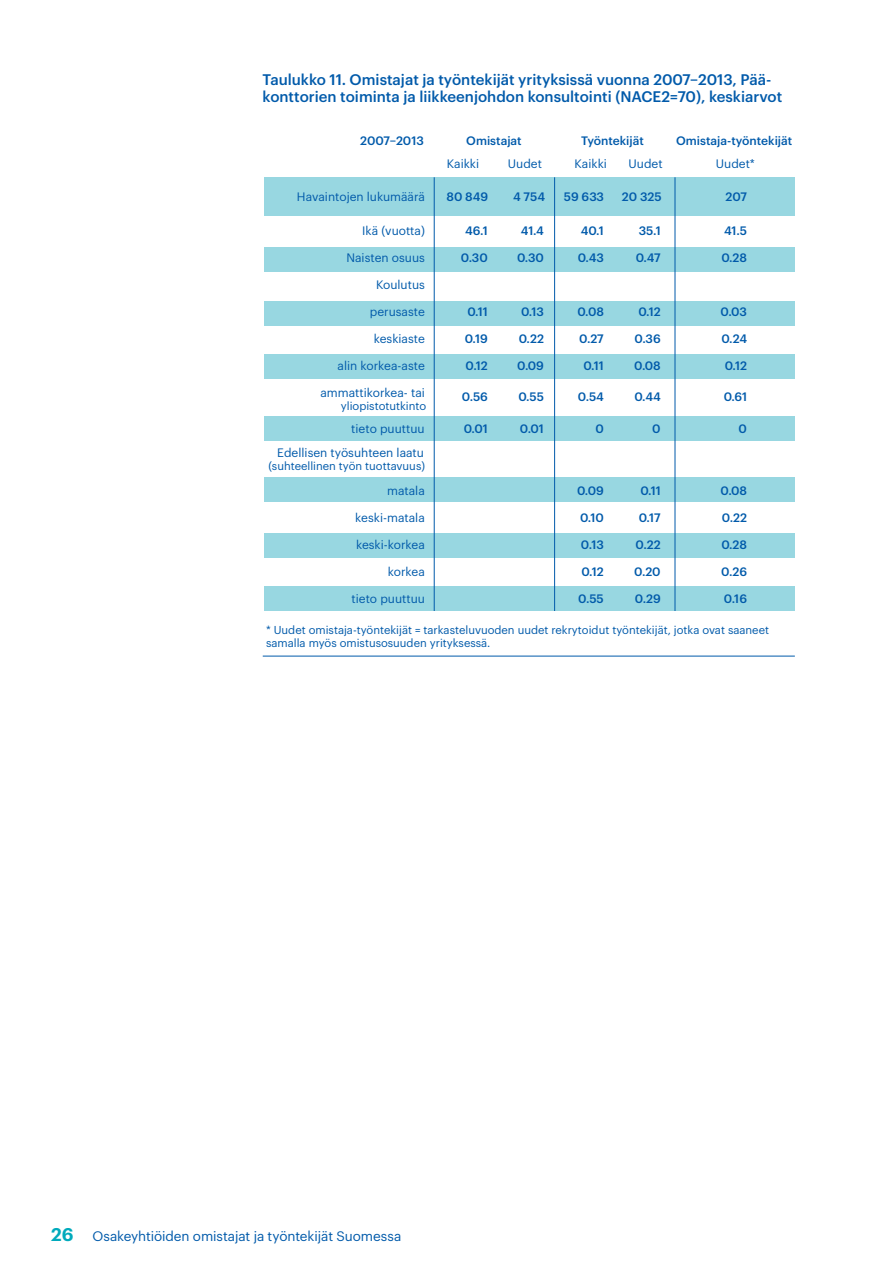
<style>
.page{position:relative;width:893px;height:1263px;background:#fff}
.page>*{position:absolute;margin:0;border:0;box-sizing:border-box;transform-origin:0 0}
.t1{font:500 15px/17.2px "Graphik";color:#015aaa}
.t2{font:13.5px "Graphik";letter-spacing:-.005em;color:#015aaa}
.t3{font:500 12px "Graphik";color:#015aaa}
.t4{font:12px/24px "Graphik";color:#015aaa;text-align:right}
.t5{font:11.25px/12.8px "Graphik";color:#015aaa}
.s1{font-weight:600;font-size:18px;color:#00aabc}
</style>
<div class="page">
<div style="left:264px;top:302px;width:531px;height:24px;background:#98d7e1"></div>
<div style="left:264px;top:355px;width:531px;height:24px;background:#98d7e1"></div>
<div style="left:264px;top:417px;width:531px;height:24px;background:#98d7e1"></div>
<div style="left:264px;top:477px;width:531px;height:24px;background:#98d7e1"></div>
<div style="left:264px;top:533px;width:531px;height:24px;background:#98d7e1"></div>
<div style="left:264px;top:586px;width:531px;height:25px;background:#98d7e1"></div>
<div style="left:264px;top:247px;width:531px;height:24px;background:#98d7e1"></div>
<div style="left:264px;top:177px;width:531px;height:39px;background:#98d7e1"></div>
<hr style="left:675px;top:177px;width:1px;height:434px;background:#015aaa">
<hr style="left:554px;top:177px;width:1px;height:434px;background:#015aaa">
<hr style="left:434px;top:177px;width:1px;height:434px;background:#015aaa">
<hr style="left:263px;top:656px;width:532px;height:1px;background:#015aaa">
<p class="t1" style="left:263px;top:70px;width:521px">Taulukko 11. Omistajat ja työntekijät yrityksissä vuonna 2007–2013, Pää&shy;konttorien toiminta ja liikkeenjohdon konsultointi (NACE2=70), keskiarvot</p>
<p class="t3" style="left:360px;top:132px;width:65px">2007–2013</p>
<p class="t3" style="left:466px;top:132px;width:57px">Omistajat</p>
<p class="t3" style="left:581px;top:132px;width:64px">Työntekijät</p>
<p class="t3" style="left:676px;top:132px;width:118px">Omistaja-työntekijät</p>
<p class="t4" style="left:447px;top:150px;width:34px">Kaikki</p>
<p class="t4" style="left:508px;top:150px;width:36px">Uudet</p>
<p class="t4" style="left:716px;top:150px;width:41px">Uudet*</p>
<p class="t4" style="left:575px;top:150px;width:34px">Kaikki</p>
<p class="t4" style="left:629px;top:150px;width:36px">Uudet</p>
<p class="t4" style="left:297px;top:183px;width:130px">Havaintojen lukumäärä</p>
<p class="t3" style="left:564px;top:187px;width:42px">59 633</p>
<p class="t3" style="left:447px;top:187px;width:43px">80 849</p>
<p class="t3" style="left:513px;top:187px;width:33px">4 754</p>
<p class="t3" style="left:622px;top:187px;width:41px">20 325</p>
<p class="t3" style="left:726px;top:187px;width:23px">207</p>
<p class="t4" style="left:362px;top:217px;width:64px">Ikä (vuotta)</p>
<p class="t4" style="left:346px;top:244px;width:80px">Naisten osuus</p>
<p class="t4" style="left:376px;top:271px;width:50px">Koulutus</p>
<p class="t4" style="left:370px;top:298px;width:57px">perusaste</p>
<p class="t4" style="left:374px;top:325px;width:53px">keskiaste</p>
<p class="t4" style="left:338px;top:352px;width:89px">alin korkea-aste</p>
<p class="t4" style="left:320px;top:379px;width:106px">ammattikorkea- tai</p>
<p class="t5" style="left:341px;top:398px;width:87px">yliopistotutkinto</p>
<p class="t4" style="left:277px;top:415px;width:149px">tieto puuttuu<br>Edellisen työsuhteen laatu</p>
<p class="t5" style="left:268px;top:458px;width:158px">(suhteellinen työn tuottavuus)</p>
<p class="t4" style="left:387px;top:477px;width:39px">matala</p>
<p class="t4" style="left:355px;top:504px;width:71px">keski-matala</p>
<p class="t4" style="left:356px;top:531px;width:70px">keski-korkea</p>
<p class="t4" style="left:388px;top:558px;width:39px">korkea</p>
<p class="t4" style="left:352px;top:585px;width:75px">tieto puuttuu</p>
<p class="t3" style="left:465px;top:221px;width:24px">46.1</p>
<p class="t3" style="left:461px;top:248px;width:28px">0.30</p>
<p class="t3" style="left:467px;top:302px;width:22px">0.11</p>
<p class="t3" style="left:465px;top:329px;width:25px">0.19</p>
<p class="t3" style="left:465px;top:356px;width:24px">0.12</p>
<p class="t3" style="left:462px;top:388px;width:27px">0.56</p>
<p class="t3" style="left:464px;top:420px;width:26px">0.01</p>
<p class="t3" style="left:521px;top:221px;width:25px">41.4</p>
<p class="t3" style="left:517px;top:248px;width:28px">0.30</p>
<p class="t3" style="left:521px;top:302px;width:24px">0.13</p>
<p class="t3" style="left:519px;top:329px;width:27px">0.22</p>
<p class="t3" style="left:517px;top:356px;width:28px">0.09</p>
<p class="t3" style="left:518px;top:388px;width:27px">0.55</p>
<p class="t3" style="left:520px;top:420px;width:26px">0.01</p>
<p class="t3" style="left:581px;top:221px;width:25px">40.1</p>
<p class="t3" style="left:578px;top:248px;width:28px">0.43</p>
<p class="t3" style="left:577px;top:302px;width:28px">0.08</p>
<p class="t3" style="left:579px;top:329px;width:26px">0.27</p>
<p class="t3" style="left:583px;top:356px;width:22px">0.11</p>
<p class="t3" style="left:578px;top:388px;width:27px">0.54</p>
<p class="t3" style="left:595px;top:420px;width:10px">0</p>
<p class="t3" style="left:577px;top:481px;width:28px">0.09</p>
<p class="t3" style="left:580px;top:508px;width:25px">0.10</p>
<p class="t3" style="left:581px;top:535px;width:24px">0.13</p>
<p class="t3" style="left:581px;top:562px;width:24px">0.12</p>
<p class="t3" style="left:578px;top:589px;width:27px">0.55</p>
<p class="t3" style="left:639px;top:221px;width:23px">35.1</p>
<p class="t3" style="left:636px;top:248px;width:26px">0.47</p>
<p class="t3" style="left:638px;top:302px;width:24px">0.12</p>
<p class="t3" style="left:635px;top:329px;width:28px">0.36</p>
<p class="t3" style="left:634px;top:356px;width:28px">0.08</p>
<p class="t3" style="left:634px;top:388px;width:28px">0.44</p>
<p class="t3" style="left:652px;top:420px;width:10px">0</p>
<p class="t3" style="left:640px;top:481px;width:22px">0.11</p>
<p class="t3" style="left:639px;top:508px;width:23px">0.17</p>
<p class="t3" style="left:636px;top:535px;width:27px">0.22</p>
<p class="t3" style="left:634px;top:562px;width:28px">0.20</p>
<p class="t3" style="left:635px;top:589px;width:27px">0.29</p>
<p class="t3" style="left:724px;top:221px;width:24px">41.5</p>
<p class="t3" style="left:721px;top:248px;width:27px">0.28</p>
<p class="t3" style="left:720px;top:302px;width:28px">0.03</p>
<p class="t3" style="left:721px;top:329px;width:27px">0.24</p>
<p class="t3" style="left:725px;top:356px;width:24px">0.12</p>
<p class="t3" style="left:724px;top:388px;width:25px">0.61</p>
<p class="t3" style="left:739px;top:420px;width:10px">0</p>
<p class="t3" style="left:720px;top:481px;width:28px">0.08</p>
<p class="t3" style="left:722px;top:508px;width:27px">0.22</p>
<p class="t3" style="left:721px;top:535px;width:27px">0.28</p>
<p class="t3" style="left:721px;top:562px;width:27px">0.26</p>
<p class="t3" style="left:724px;top:589px;width:25px">0.16</p>
<p class="t5" style="left:266px;top:623px;width:504px">* Uudet omistaja-työntekijät = tarkasteluvuoden uudet rekrytoidut työntekijät, jotka ovat saaneet samalla myös omistusosuuden yrityksessä.</p>
<p class="t2" style="left:51px;top:1225px;width:352px"><span class="s1">26</span> Osakeyhtiöiden omistajat ja työntekijät Suomessa</p>
</div>
